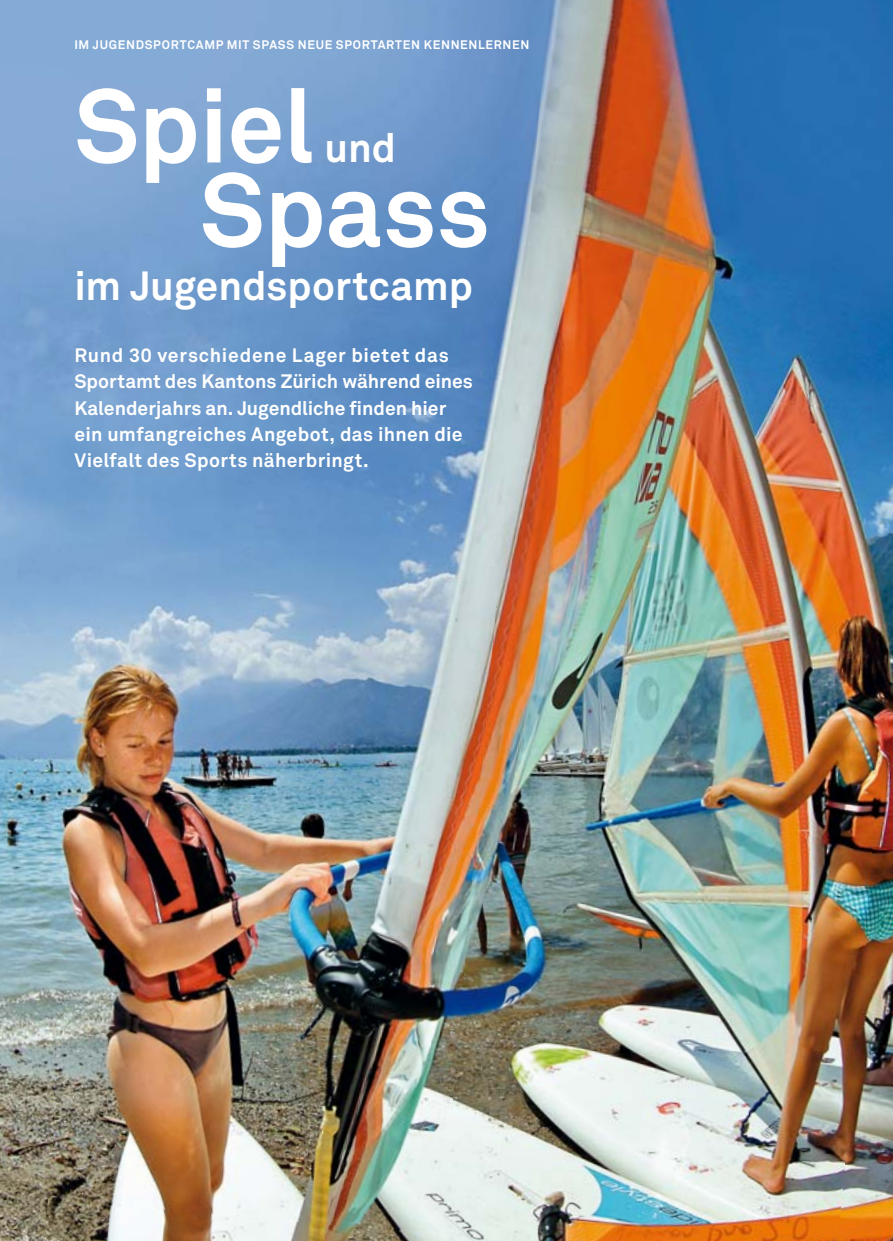
<style>
.page{position:relative;width:893px;height:1241px;background:#fff}
.page>*{position:absolute;margin:0;border:0;box-sizing:border-box;transform-origin:0 0}
.t1{font:700 102.9px "Akkurat Office";letter-spacing:-.005em;color:#fff}
.t2{font:700 40.25px "Akkurat Office";color:#fff}
.t3{font:700 19.25px/26.2px "Akkurat Office";letter-spacing:.015em;color:#fff}
.t4{font:700 12.25px "Akkurat Office";letter-spacing:.055em;color:#fff}
</style>
<div class="page">
<img style="left:155px;top:0;width:361px;height:346px">
<img style="left:516px;top:0;width:377px;height:381px">
<img style="left:0;top:0;width:155px;height:641px">
<img style="left:85px;top:346px;width:432px;height:427px">
<img style="left:479px;top:381px;width:414px;height:426px">
<img style="left:835px;top:598px;width:58px;height:642px">
<img style="left:0;top:641px;width:97px;height:599px">
<img style="left:48px;top:773px;width:431px;height:426px">
<img style="left:441px;top:807px;width:432px;height:433px">
<img style="left:43px;top:1199px;width:647px;height:41px">
<p class="t4" style="left:74px;top:40px;width:457px">IM JUGENDSPORTCAMP MIT SPASS NEUE SPORTARTEN KENNENLERNEN</p>
<h1 class="t1" style="left:74px;top:85px;width:242px">Spiel</h1>
<h2 class="t2" style="left:324px;top:132px;width:73px">und</h2>
<h1 class="t1" style="left:200px;top:169px;width:292px">Spass</h1>
<h2 class="t2" style="left:74px;top:270px;width:400px">im Jugendsportcamp</h2>
<p class="t3" style="left:74px;top:344px;width:400px">Rund 30 verschiedene Lager bietet das Sportamt des Kantons Zürich während eines Kalenderjahrs an. Jugendliche finden hier ein umfangreiches Angebot, das ihnen die Vielfalt des Sports näherbringt.</p>
</div>
